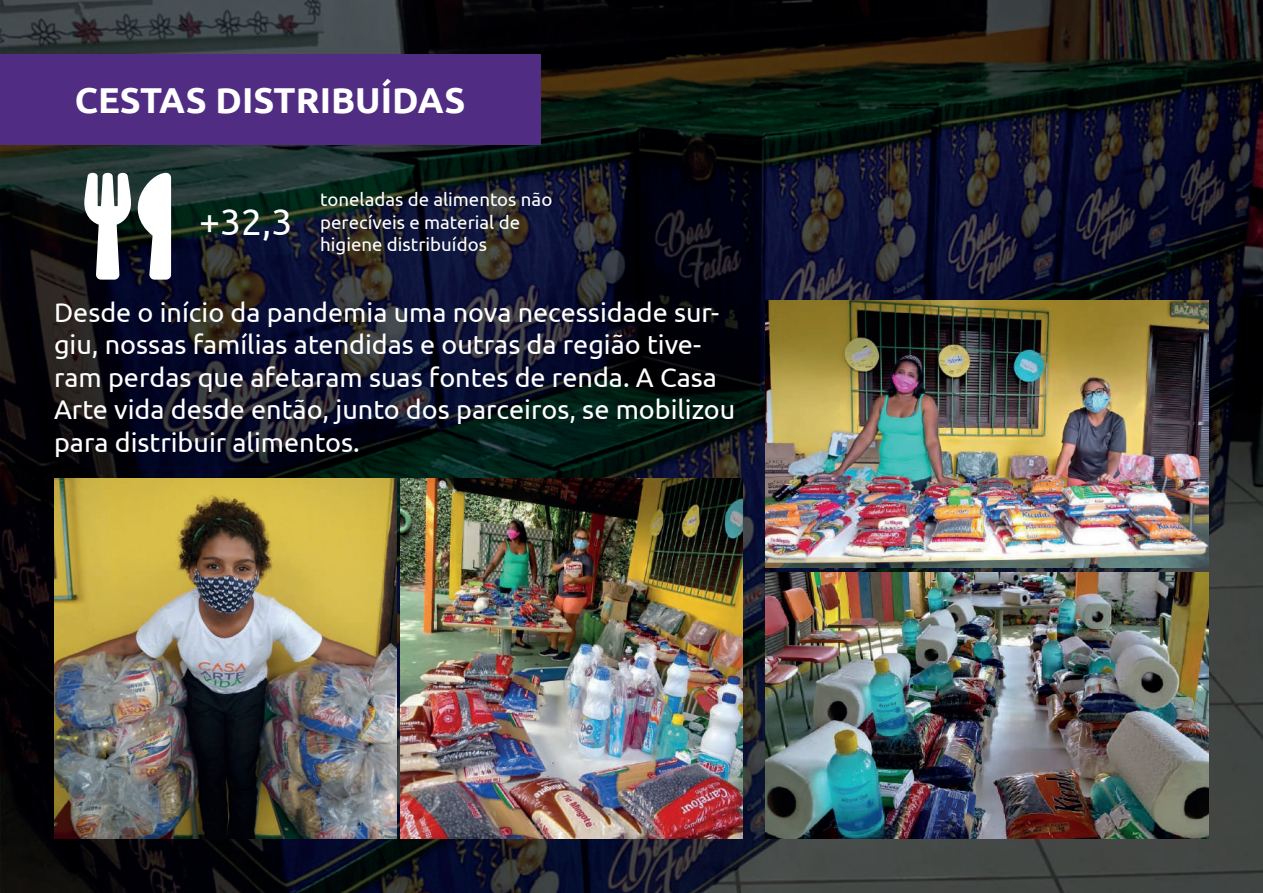
<style>
.page{position:relative;width:1263px;height:893px;background:#fff}
.page>*{position:absolute;margin:0;border:0;box-sizing:border-box;transform-origin:0 0}
.t1{font:37.2px "Ubuntu";color:#fff}
.t2{font:700 36px "Ubuntu";color:#fff}
.t3{font:27px/32.4px "Ubuntu";color:#fff}
.t4{font:18.6px/22.4px "Ubuntu";color:#fff}
</style>
<div class="page">
<img style="left:0;top:0;width:1263px;height:893px">
<div style="left:0;top:54px;width:540px;height:90px;background:#502d82"></div>
<img style="left:54px;top:479px;width:342px;height:360px">
<img style="left:400px;top:479px;width:342px;height:360px">
<img style="left:765px;top:301px;width:444px;height:266px">
<img style="left:765px;top:572px;width:444px;height:267px">
<svg style="left:84px;top:173px;width:87px;height:107px"></svg>
<h2 class="t2" style="left:75px;top:78px;width:392px">CESTAS DISTRIBUÍDAS</h2>
<h1 class="t1" style="left:199px;top:199px;width:95px">+32,3</h1>
<p class="t4" style="left:320px;top:188px;width:234px">toneladas de alimentos não perecíveis e material de higiene distribuídos</p>
<p class="t3" style="left:54px;top:295px;width:683px">Desde o início da pandemia uma nova necessidade sur&shy;giu, nossas famílias atendidas e outras da região tive&shy;ram perdas que afetaram suas fontes de renda. A Casa Arte vida desde então, junto dos parceiros, se mobilizou para distribuir alimentos.</p>
</div>
